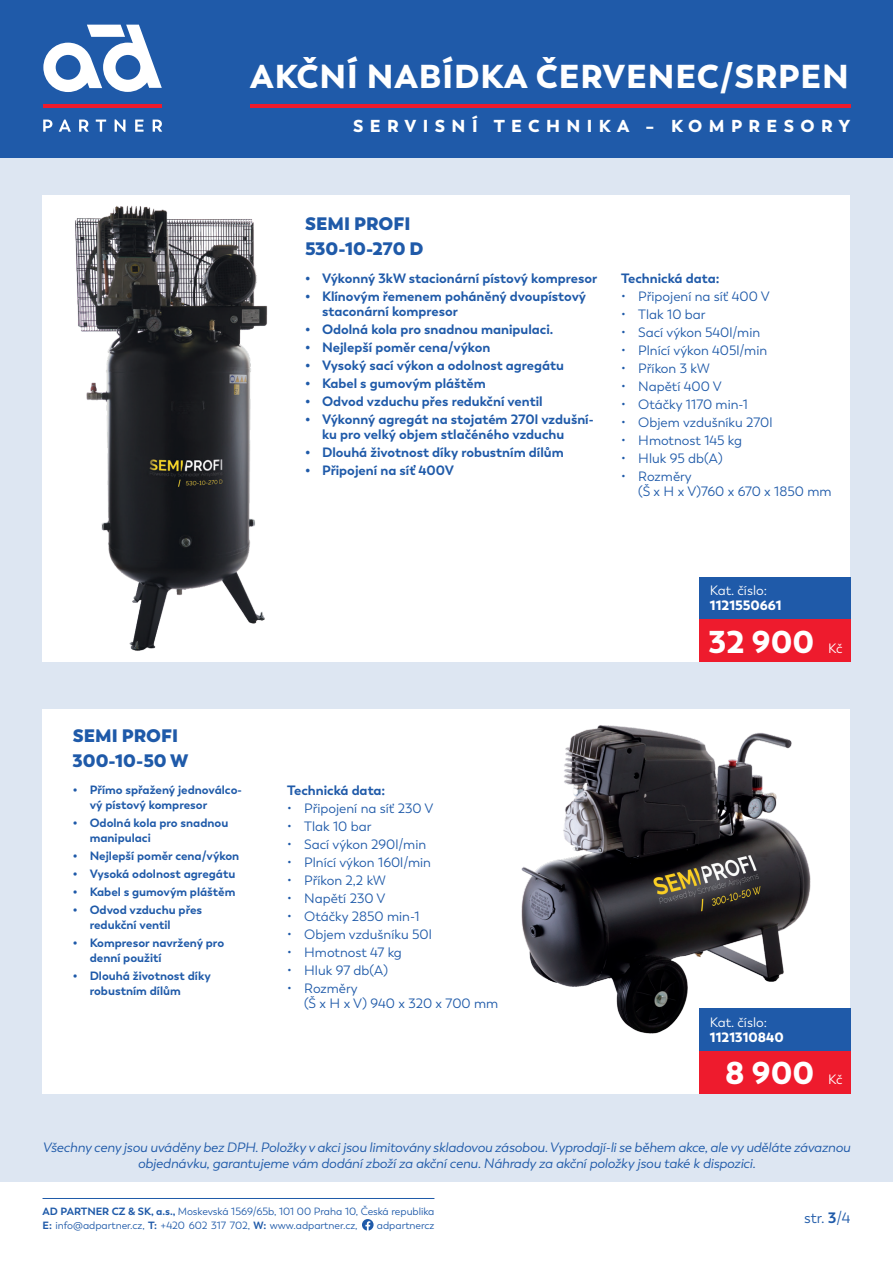
<style>
.page{position:relative;width:893px;height:1263px;background:#fff}
.page>*{position:absolute;margin:0;border:0;box-sizing:border-box;transform-origin:0 0}
.t1{font:900 33px "Trenda";letter-spacing:.025em;color:#fff}
.t2{font:900 31.5px "Trenda";color:#fff}
.t3{font:800 18px/25.5px "Trenda";color:#1f5aa9}
.t4{font:900 17.25px "Trenda";letter-spacing:.37em;color:#fff}
.t5{font:15px "Trenda";color:#1f5aa9}
.t6{font:700 13.5px/15px "Trenda";color:#1f5aa9}
.t7{font:13.5px/15px "Trenda";color:#1f5aa9}
.t8{font:italic 13.5px/16.2px "Trenda";letter-spacing:-.01em;color:#1f5aa9;text-align:center;scale:1.04 1}
.t9{font:13.5px "Trenda";color:#fff}
.t10{font:900 13.5px "Trenda";color:#fff}
.t11{font:700 12px/15px "Trenda";color:#1f5aa9}
.t12{font:10.5px/13.5px "Trenda";color:#1f5aa9}
.s1{font-weight:700}
.s2{font-weight:700;color:#fff}
</style>
<div class="page">
<div style="left:0;top:157px;width:893px;height:1025px;background:#dde6f2"></div>
<hr style="left:43px;top:1198px;width:391px;height:1px;background:#1f5aa9">
<svg style="left:362px;top:1219px;width:12px;height:11px"></svg>
<div style="left:43px;top:196px;width:807px;height:466px;background:#fff"></div>
<div style="left:43px;top:709px;width:807px;height:384px;background:#fff"></div>
<img style="left:521px;top:725px;width:290px;height:309px">
<div style="left:699px;top:577px;width:151px;height:42px;background:#1f5aa9"></div>
<div style="left:699px;top:619px;width:151px;height:43px;background:#ee1b2d"></div>
<div style="left:699px;top:1008px;width:151px;height:43px;background:#1f5aa9"></div>
<div style="left:699px;top:1051px;width:151px;height:42px;background:#ee1b2d"></div>
<img style="left:75px;top:205px;width:193px;height:446px">
<div style="left:0;top:0;width:893px;height:157px;background:#1f5aa9"></div>
<hr style="left:43px;top:104px;width:119px;height:3px;background:#ee1b2d">
<svg style="left:43px;top:25px;width:119px;height:67px"></svg>
<svg style="left:43px;top:120px;width:9px;height:12px"></svg>
<svg style="left:58px;top:120px;width:13px;height:12px"></svg>
<svg style="left:79px;top:120px;width:10px;height:12px"></svg>
<svg style="left:95px;top:120px;width:11px;height:12px"></svg>
<svg style="left:114px;top:119px;width:11px;height:13px"></svg>
<svg style="left:135px;top:120px;width:9px;height:12px"></svg>
<svg style="left:152px;top:120px;width:10px;height:12px"></svg>
<hr style="left:250px;top:104px;width:600px;height:3px;background:#ee1b2d">
<h1 class="t1" style="left:250px;top:55px;width:600px">AKČNÍ NABÍDKA ČERVENEC/SRPEN</h1>
<p class="t4" style="left:353px;top:114px;width:499px">SERVISNÍ TECHNIKA – KOMPRESORY</p>
<h3 class="t3" style="left:73px;top:723px;width:117px">SEMI PROFI<br>300-10-50 W</h3>
<p class="t11" style="left:90px;top:782px;width:154px;text-indent:-17px">• Přímo spřažený jednoválco&shy;vý pístový kompresor</p>
<p class="t11" style="left:90px;top:815px;width:140px;text-indent:-17px">• Odolná kola pro snadnou manipulaci</p>
<p class="t11" style="left:73px;top:848px;width:168px">• Nejlepší poměr cena/výkon</p>
<p class="t11" style="left:73px;top:866px;width:164px">• Vysoká odolnost agregátu</p>
<p class="t11" style="left:73px;top:884px;width:164px">• Kabel s gumovým pláštěm</p>
<p class="t11" style="left:90px;top:902px;width:114px;text-indent:-17px">• Odvod vzduchu přes redukční ventil</p>
<p class="t11" style="left:90px;top:935px;width:136px;text-indent:-17px">• Kompresor navržený pro denní použití</p>
<p class="t11" style="left:90px;top:968px;width:123px;text-indent:-17px">• Dlouhá životnost díky robustním dílům</p>
<h3 class="t3" style="left:305px;top:211px;width:120px">SEMI PROFI<br>530-10-270 D</h3>
<p class="t6" style="left:305px;top:271px;width:294px">• Výkonný 3kW stacionární pístový kompresor</p>
<p class="t6" style="left:322px;top:289px;width:266px;text-indent:-17px">• Klínovým řemenem poháněný dvoupístový staconární kompresor</p>
<p class="t6" style="left:305px;top:322px;width:250px">• Odolná kola pro snadnou manipulaci.</p>
<p class="t6" style="left:305px;top:340px;width:187px">• Nejlepší poměr cena/výkon</p>
<p class="t6" style="left:305px;top:358px;width:260px">• Vysoký sací výkon a odolnost agregátu</p>
<p class="t6" style="left:305px;top:376px;width:182px">• Kabel s gumovým pláštěm</p>
<p class="t6" style="left:305px;top:394px;width:239px">• Odvod vzduchu přes redukční ventil</p>
<p class="t6" style="left:322px;top:412px;width:273px;text-indent:-17px">• Výkonný agregát na stojatém 270l vzdušní&shy;ku pro velký objem stlačéného vzduchu</p>
<p class="t6" style="left:305px;top:445px;width:260px">• Dlouhá životnost díky robustním dílům</p>
<p class="t6" style="left:305px;top:463px;width:151px">• Připojení na síť 400V</p>
<p class="t6" style="left:621px;top:271px;width:100px">Technická data:</p>
<p class="t7" style="left:621px;top:289px;width:150px">• Připojení na síť 400 V</p>
<p class="t7" style="left:621px;top:307px;width:86px">• Tlak 10 bar</p>
<p class="t7" style="left:621px;top:325px;width:140px">• Sací výkon 540l/min</p>
<p class="t7" style="left:621px;top:343px;width:147px">• Plnící výkon 405l/min</p>
<p class="t7" style="left:621px;top:361px;width:90px">• Příkon 3 kW</p>
<p class="t7" style="left:621px;top:379px;width:102px">• Napětí 400 V</p>
<p class="t7" style="left:621px;top:397px;width:128px">• Otáčky 1170 min-1</p>
<p class="t7" style="left:621px;top:415px;width:153px">• Objem vzdušníku 270l</p>
<p class="t7" style="left:621px;top:433px;width:122px">• Hmotnost 145 kg</p>
<p class="t7" style="left:621px;top:451px;width:103px">• Hluk 95 db(A)</p>
<p class="t7" style="left:638px;top:469px;width:195px;text-indent:-17px">• Rozměry<br>(Š x H x V)760 x 670 x 1850 mm</p>
<p class="t9" style="left:710px;top:583px;width:59px">Kat. číslo:</p>
<p class="t10" style="left:710px;top:597px;width:73px">1121550661</p>
<h2 class="t2" style="left:709px;top:621px;width:107px">32 900</h2>
<p class="t9" style="left:828px;top:640px;width:16px">Kč</p>
<p class="t6" style="left:287px;top:783px;width:100px">Technická data:</p>
<p class="t7" style="left:287px;top:801px;width:148px">• Připojení na síť 230 V</p>
<p class="t7" style="left:287px;top:819px;width:86px">• Tlak 10 bar</p>
<p class="t7" style="left:287px;top:837px;width:141px">• Sací výkon 290l/min</p>
<p class="t7" style="left:287px;top:855px;width:145px">• Plnící výkon 160l/min</p>
<p class="t7" style="left:287px;top:873px;width:100px">• Příkon 2,2 kW</p>
<p class="t7" style="left:287px;top:891px;width:100px">• Napětí 230 V</p>
<p class="t7" style="left:287px;top:909px;width:134px">• Otáčky 2850 min-1</p>
<p class="t7" style="left:287px;top:927px;width:146px">• Objem vzdušníku 50l</p>
<p class="t7" style="left:287px;top:945px;width:116px">• Hmotnost 47 kg</p>
<p class="t7" style="left:287px;top:963px;width:102px">• Hluk 97 db(A)</p>
<p class="t7" style="left:304px;top:981px;width:196px;text-indent:-17px">• Rozměry<br>(Š x H x V) 940 x 320 x 700 mm</p>
<p class="t9" style="left:710px;top:1014px;width:59px">Kat. číslo:</p>
<p class="t10" style="left:710px;top:1028px;width:75px">1121310840</p>
<h2 class="t2" style="left:725px;top:1053px;width:91px">8 900</h2>
<p class="t9" style="left:828px;top:1071px;width:16px">Kč</p>
<p class="t8" style="left:43px;top:1139px;width:778px">Všechny ceny jsou uváděny bez DPH. Položky v akci jsou limitovány skladovou zásobou. Vyprodají-li se během akce, ale vy uděláte závaznou objednávku, garantujeme vám dodání zboží za akční cenu. Náhrady za akční položky jsou také k dispozici.</p>
<p class="t12" style="left:43px;top:1205px;width:393px"><span class="s1">AD PARTNER CZ &amp; SK, a.s.,</span> Moskevská 1569/65b, 101 00 Praha 10, Česká republika<br><span class="s1">E:</span> info@adpartner.cz, <span class="s1">T:</span> +420 602 317 702, <span class="s1">W:</span> www.adpartner.cz, <span class="s2">F:</span> adpartnercz</p>
<p class="t5" style="left:804px;top:1209px;width:48px">str. <span class="s1">3</span>/4</p>
</div>
